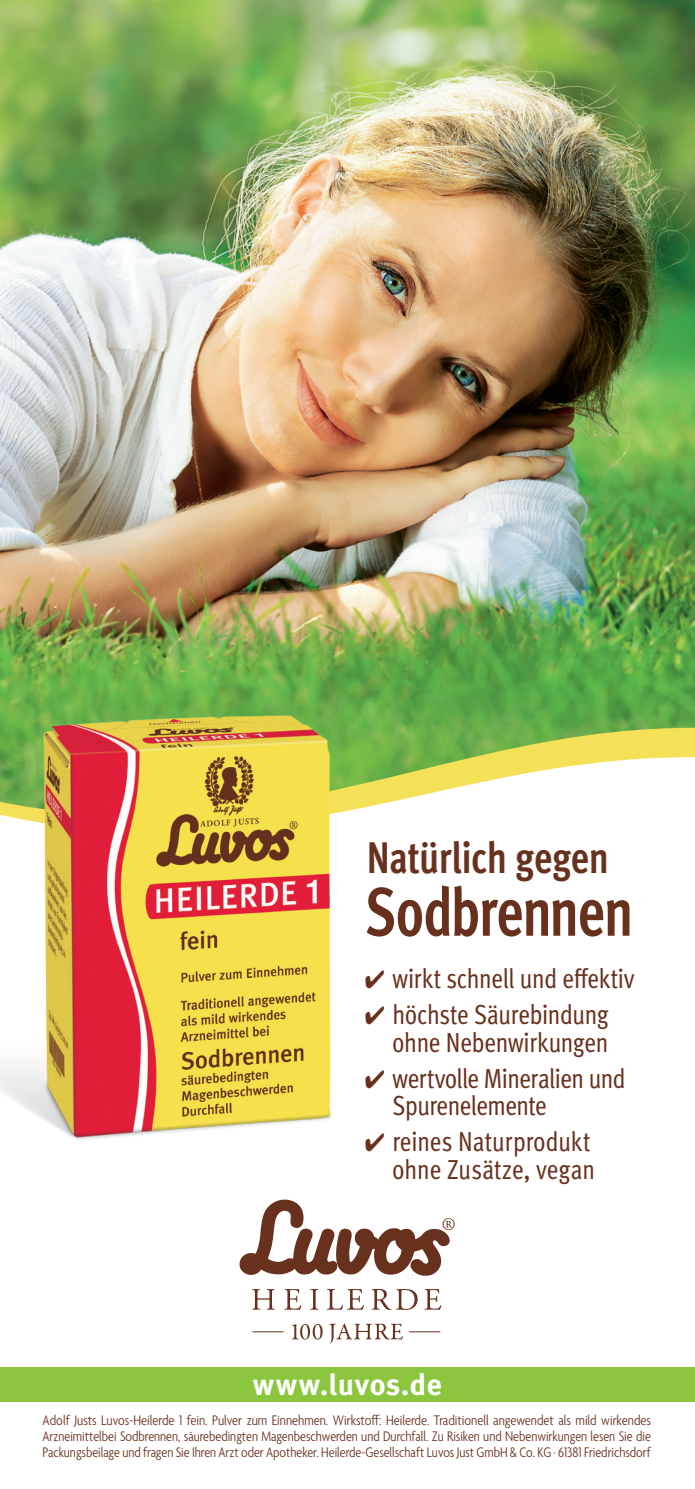
<style>
.page{position:relative;width:695px;height:1489px;background:#fff}
.page>*{position:absolute;margin:0;border:0;box-sizing:border-box;transform-origin:0 0}
.t1{font:700 condensed 68.75px "Meta OT";letter-spacing:-.025em;color:#68311e;scale:.88 1}
.t2{font:700 condensed 44.25px "Meta OT";letter-spacing:-.01em;color:#68311e;scale:.92 1}
.t3{font:700 30px "Meta Plus";letter-spacing:.025em;color:#fff}
.t4{font:condensed 27.5px/27.5px "Meta OT";letter-spacing:-.01em;color:#68311e;text-align:right;scale:.95 1}
.t5{font:300 condensed 15px/15.8px "Agenda";color:#68311e;text-align:justify}
</style>
<div class="page">
<img style="left:0;top:0;width:694px;height:727px">
<div style="left:0;top:1367px;width:694px;height:34px;background:#8bc63e"></div>
<svg style="left:388px;top:727px;width:306px;height:76px"></svg>
<img style="left:0;top:666px;width:388px;height:474px">
<hr style="left:409px;top:1331px;width:31px;height:1px;background:#68311e">
<hr style="left:252px;top:1331px;width:31px;height:1px;background:#68311e">
<svg style="left:252px;top:1289px;width:23px;height:20px"></svg>
<svg style="left:285px;top:1289px;width:16px;height:20px"></svg>
<svg style="left:310px;top:1289px;width:8px;height:20px"></svg>
<svg style="left:327px;top:1289px;width:37px;height:20px"></svg>
<svg style="left:372px;top:1289px;width:45px;height:20px"></svg>
<svg style="left:425px;top:1289px;width:16px;height:20px"></svg>
<svg style="left:239px;top:1199px;width:215px;height:77px"></svg>
<svg style="left:292px;top:1324px;width:30px;height:15px"></svg>
<svg style="left:329px;top:1323px;width:74px;height:20px"></svg>
<h2 class="t2" style="left:366px;top:829px;width:265px">Natürlich gegen</h2>
<h1 class="t1" style="left:365px;top:867px;width:307px">Sodbrennen</h1>
<h3 class="t4" style="left:365px;top:963px;width:285px">✔ wirkt schnell und effektiv</h3>
<h3 class="t4" style="left:365px;top:999px;width:258px">✔ höchste Säurebindung ohne Nebenwirkungen</h3>
<h3 class="t4" style="left:392px;top:1063px;width:247px;text-align:left;text-indent:-28px">✔ wertvolle Mineralien und<br>Spurenelemente</h3>
<h3 class="t4" style="left:365px;top:1126px;width:244px">✔ reines Naturprodukt ohne Zusätze, vegan</h3>
<h3 class="t3" style="left:253px;top:1366px;width:191px">www.luvos.de</h3>
<p class="t5" style="left:43px;top:1413px;width:610px">Adolf Justs Luvos-Heilerde 1 fein. Pulver zum Einnehmen. Wirkstoff: Heilerde. Traditionell angewendet als mild wirkendes Arzneimittelbei Sodbrennen, säurebedingten Magenbeschwerden und Durchfall. Zu Risiken und Nebenwirkungen lesen Sie die Packungsbeilage und fragen Sie Ihren Arzt oder Apotheker. Heilerde-Gesellschaft Luvos Just GmbH &amp; Co. KG · 61381 Friedrichsdorf</p>
</div>
